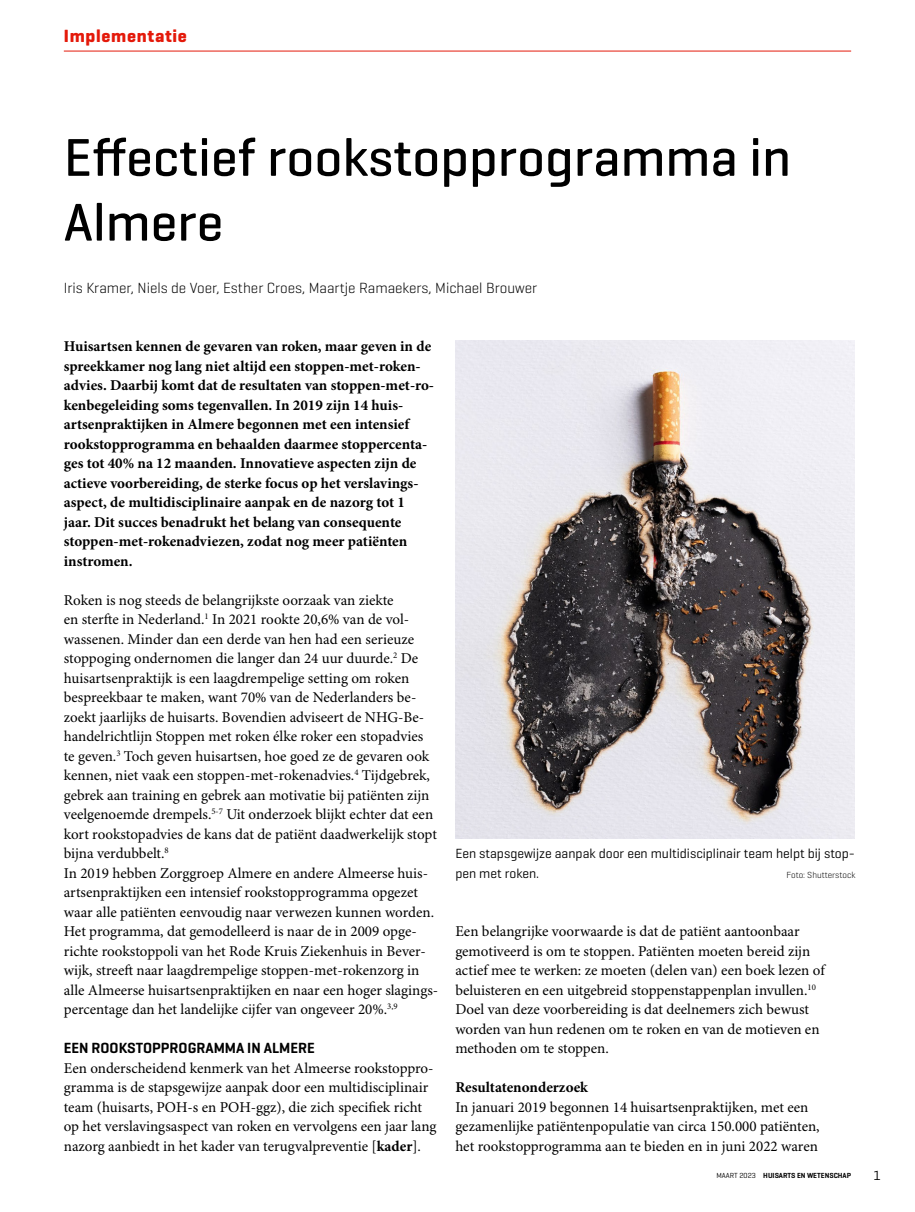
<style>
.page{position:relative;width:915px;height:1212px;background:#fff}
.page>*{position:absolute;margin:0;border:0;box-sizing:border-box;transform-origin:0 0}
.Title_artikelkop{font:500 54px/64.8px "Geogrotesque";color:#000}
.t1{font:700 18px "Geogrotesque";letter-spacing:.04em;color:#e4190a}
.Para_broodtekst{font:15px/19.5px "Minion Pro";color:#000}
.Para_intro{font:700 15px/19.5px "Minion Pro";color:#000}
.Author_auteur{font:300 15px "Geogrotesque";color:#000}
.SectionHeading_1_tus{font:600 15px "Geogrotesque";color:#000}
.SectionHeading_2_sub{font:700 15px "Minion Pro";letter-spacing:-.005em;color:#000}
.Image_Caption_figuur{font:13.5px/19.5px "Geogrotesque";color:#000}
.Image_Caption_figuur-2{font:300 9px "Geogrotesque";color:#000}
.t2{font:600 7.5px "Geogrotesque";color:#000}
.t3{font:7.5px "Geogrotesque";color:#000}
.s1{font-weight:700}
.s2{font-weight:400}
</style>
<div class="page">
<hr style="left:64px;top:51px;width:786px;height:1px;background:#e4190a">
<img style="left:455px;top:341px;width:399px;height:498px">
<p class="t1" style="left:64px;top:25px;width:125px">Implementatie</p>
<p class="Title_artikelkop" style="left:64px;top:124px;width:728px">Effectief rookstopprogramma in<br>Almere</p>
<p class="Author_auteur" style="left:64px;top:278px;width:474px">Iris Kramer, Niels de Voer, Esther Croes, Maartje Ramaekers, Michael Brouwer</p>
<p class="Para_intro" style="left:64px;top:337px;width:371px">Huisartsen kennen de gevaren van roken, maar geven in de spreekkamer nog lang niet altijd een stoppen-met-roken&shy;advies. Daarbij komt dat de resultaten van stoppen-met-ro&shy;kenbegeleiding soms tegenvallen. In 2019 zijn 14 huis&shy;artsenpraktijken in Almere begonnen met een intensief rookstopprogramma en behaalden daarmee stoppercenta&shy;ges tot 40% na 12 maanden. Innovatieve aspecten zijn de actieve voorbereiding, de sterke focus op het verslavings&shy;aspect, de multidisciplinaire aanpak en de nazorg tot 1 jaar. Dit succes benadrukt het belang van consequente stoppen-met-rokenadviezen, zodat nog meer patiënten instromen.</p>
<p class="Para_broodtekst" style="left:64px;top:591px;width:374px">Roken is nog steeds de belangrijkste oorzaak van ziekte<br>en sterfte in Nederland.<sup>1</sup> In 2021 rookte 20,6% van de vol&shy;wassenen. Minder dan een derde van hen had een serieuze stoppoging ondernomen die langer dan 24 uur duurde.<sup>2</sup> De huisartsenpraktijk is een laagdrempelige setting om roken bespreekbaar te maken, want 70% van de Nederlanders be&shy;zoekt jaarlijks de huisarts. Bovendien adviseert de NHG-Be&shy;handelrichtlijn Stoppen met roken élke roker een stopadvies te geven.<sup>3</sup> Toch geven huisartsen, hoe goed ze de gevaren ook kennen, niet vaak een stoppen-met-rokenadvies.<sup>4</sup> Tijdgebrek, gebrek aan training en gebrek aan motivatie bij patiënten zijn veelgenoemde drempels.<sup>5-7</sup> Uit onderzoek blijkt echter dat een kort rookstopadvies de kans dat de patiënt daadwerkelijk stopt bijna verdubbelt.<sup>8</sup></p>
<p class="Para_broodtekst" style="left:64px;top:864px;width:376px">In 2019 hebben Zorggroep Almere en andere Almeerse huis&shy;artsenpraktijken een intensief rookstopprogramma opgezet waar alle patiënten eenvoudig naar verwezen kunnen worden.<br>Het programma, dat gemodelleerd is naar de in 2009 opge&shy;richte rookstoppoli van het Rode Kruis Ziekenhuis in Bever&shy;wijk, streeft naar laagdrempelige stoppen-met-rokenzorg in alle Almeerse huisartsenpraktijken en naar een hoger slagings&shy;percentage dan het landelijke cijfer van ongeveer 20%.<sup>3,9</sup></p>
<p class="SectionHeading_1_tus" style="left:64px;top:1039px;width:252px">EEN ROOKSTOPPROGRAMMA IN ALMERE</p>
<p class="Para_broodtekst" style="left:64px;top:1059px;width:374px">Een onderscheidend kenmerk van het Almeerse rookstoppro&shy;gramma is de stapsgewijze aanpak door een multidisciplinair team (huisarts, POH-s en POH-ggz), die zich specifiek richt op het verslavingsaspect van roken en vervolgens een jaar lang nazorg aanbiedt in het kader van terugvalpreventie [<span class="s1">kader</span>].</p>
<p class="Image_Caption_figuur" style="left:455px;top:844px;width:401px">Een stapsgewijze aanpak door een multidisciplinair team helpt bij stop&shy;pen met roken.</p>
<p class="Image_Caption_figuur-2" style="left:786px;top:869px;width:70px">Foto: Shutterstock</p>
<p class="Para_broodtekst" style="left:455px;top:922px;width:371px">Een belangrijke voorwaarde is dat de patiënt aantoonbaar gemotiveerd is om te stoppen. Patiënten moeten bereid zijn actief mee te werken: ze moeten (delen van) een boek lezen of beluisteren en een uitgebreid stoppenstappenplan invullen.<sup>10<br></sup>Doel van deze voorbereiding is dat deelnemers zich bewust worden van hun redenen om te roken en van de motieven en methoden om te stoppen.</p>
<p class="SectionHeading_2_sub" style="left:455px;top:1079px;width:134px">Resultatenonderzoek</p>
<p class="Para_broodtekst" style="left:455px;top:1098px;width:366px">In januari 2019 begonnen 14 huisartsenpraktijken, met een gezamenlijke patiëntenpopulatie van circa 150.000 patiënten, het rookstopprogramma aan te bieden en in juni 2022 waren</p>
<p class="t3" style="left:715px;top:1171px;width:42px">maand 0 00</p>
<p class="t2" style="left:716px;top:1171px;width:136px"><span class="s2">MAART 2023</span> HUISARTS EN WETENSCHAP</p>
<p class="Image_Caption_figuur" style="left:873px;top:1165px;width:9px">1</p>
</div>
